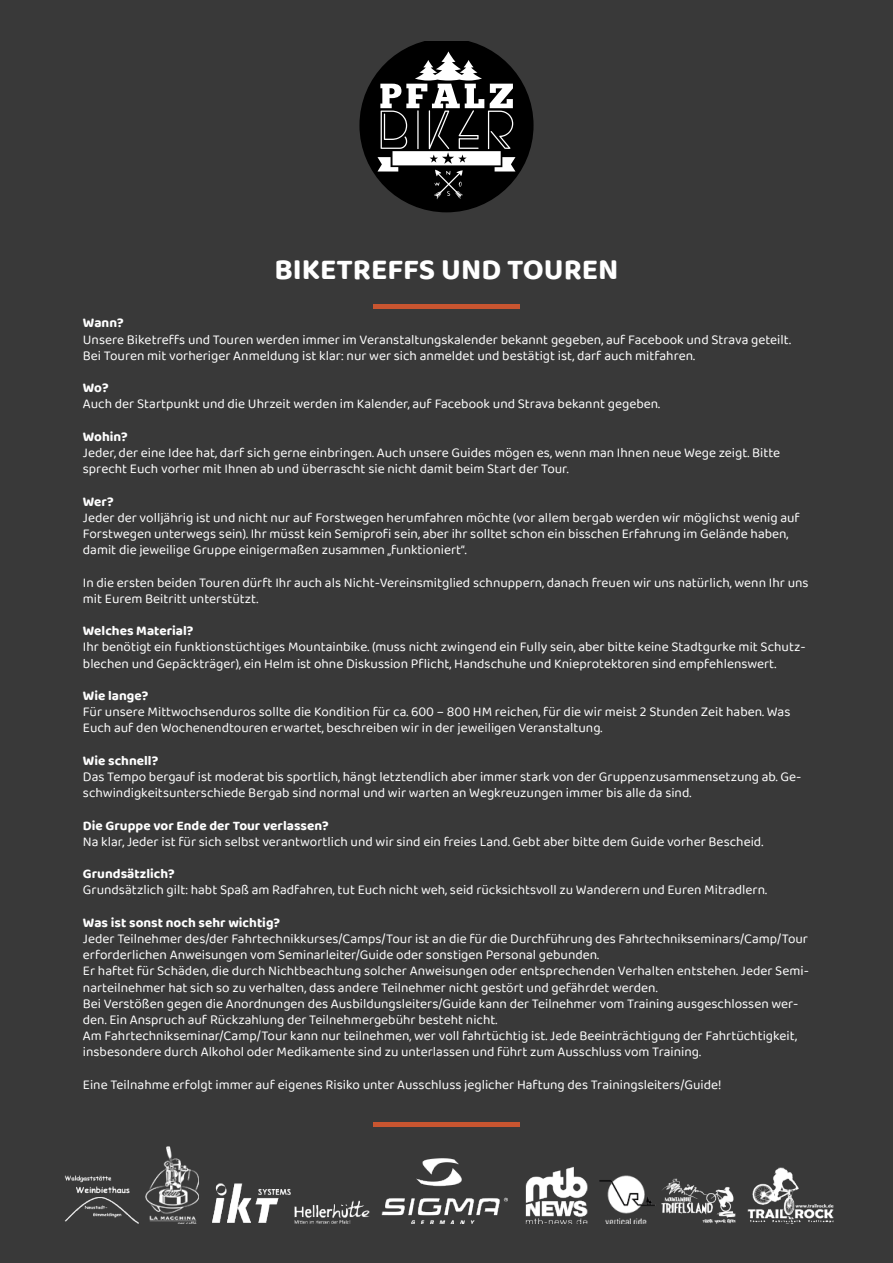
<style>
.page{position:relative;width:893px;height:1263px;background:#393939}
.page>*{position:absolute;margin:0;border:0;box-sizing:border-box;transform-origin:0 0}
.t1{font:700 30px "Baloo Thambi 2";color:#fff}
.t2{font:13.5px/16.2px "Baloo Thambi 2";color:#fff}
.t3{font:700 13.5px "Baloo Thambi 2";color:#fff}
</style>
<div class="page">
<img style="left:64px;top:1146px;width:770px;height:77px">
<svg style="left:359px;top:41px;width:174px;height:171px"></svg>
<hr style="left:373px;top:304px;width:147px;height:4px;background:#c85530">
<hr style="left:373px;top:1123px;width:147px;height:4px;background:#c85530">
<h1 class="t1" style="left:274px;top:247px;width:346px">BIKETREFFS UND TOUREN</h1>
<p class="t3" style="left:83px;top:313px;width:42px">Wann?</p>
<p class="t2" style="left:83px;top:332px;width:710px">Unsere Biketreffs und Touren werden immer im Veranstaltungskalender bekannt gegeben, auf Facebook und Strava geteilt.<br>Bei Touren mit vorheriger Anmeldung ist klar: nur wer sich anmeldet und bestätigt ist, darf auch mitfahren.</p>
<p class="t3" style="left:83px;top:378px;width:27px">Wo?</p>
<p class="t2" style="left:83px;top:396px;width:579px">Auch der Startpunkt und die Uhrzeit werden im Kalender, auf Facebook und Strava bekannt gegeben.</p>
<p class="t3" style="left:83px;top:426px;width:46px">Wohin?</p>
<p class="t2" style="left:83px;top:445px;width:699px">Jeder, der eine Idee hat, darf sich gerne einbringen. Auch unsere Guides mögen es, wenn man Ihnen neue Wege zeigt. Bitte sprecht Euch vorher mit Ihnen ab und überrascht sie nicht damit beim Start der Tour.</p>
<p class="t3" style="left:83px;top:491px;width:32px">Wer?</p>
<p class="t2" style="left:83px;top:510px;width:719px">Jeder der volljährig ist und nicht nur auf Forstwegen herumfahren möchte (vor allem bergab werden wir möglichst wenig auf<br>Forstwegen unterwegs sein). Ihr müsst kein Semiprofi sein, aber ihr solltet schon ein bisschen Erfahrung im Gelände haben, damit die jeweilige Gruppe einigermaßen zusammen „funktioniert“.</p>
<p class="t2" style="left:83px;top:575px;width:727px">In die ersten beiden Touren dürft Ihr auch als Nicht-Vereinsmitglied schnuppern, danach freuen wir uns natürlich, wenn Ihr uns mit Eurem Beitritt unterstützt.</p>
<p class="t3" style="left:83px;top:621px;width:112px">Welches Material?</p>
<p class="t2" style="left:83px;top:639px;width:724px">Ihr benötigt ein funktionstüchtiges Mountainbike. (muss nicht zwingend ein Fully sein, aber bitte keine Stadtgurke mit Schutz&shy;blechen und Gepäckträger), ein Helm ist ohne Diskussion Pflicht, Handschuhe und Knieprotektoren sind empfehlenswert.</p>
<p class="t3" style="left:83px;top:686px;width:67px">Wie lange?</p>
<p class="t2" style="left:83px;top:704px;width:709px">Für unsere Mittwochsenduros sollte die Kondition für ca. 600 – 800 HM reichen, für die wir meist 2 Stunden Zeit haben. Was<br>Euch auf den Wochenendtouren erwartet, beschreiben wir in der jeweiligen Veranstaltung.</p>
<p class="t3" style="left:83px;top:750px;width:77px">Wie schnell?</p>
<p class="t2" style="left:83px;top:769px;width:720px">Das Tempo bergauf ist moderat bis sportlich, hängt letztendlich aber immer stark von der Gruppenzusammensetzung ab. Ge&shy;schwindigkeitsunterschiede Bergab sind normal und wir warten an Wegkreuzungen immer bis alle da sind.</p>
<p class="t3" style="left:83px;top:815px;width:247px">Die Gruppe vor Ende der Tour verlassen?</p>
<p class="t2" style="left:83px;top:834px;width:682px">Na klar, Jeder ist für sich selbst verantwortlich und wir sind ein freies Land. Gebt aber bitte dem Guide vorher Bescheid.</p>
<p class="t3" style="left:83px;top:864px;width:93px">Grundsätzlich?</p>
<p class="t2" style="left:83px;top:882px;width:686px">Grundsätzlich gilt: habt Spaß am Radfahren, tut Euch nicht weh, seid rücksichtsvoll zu Wanderern und Euren Mitradlern.</p>
<p class="t3" style="left:83px;top:912px;width:199px">Was ist sonst noch sehr wichtig?</p>
<p class="t2" style="left:83px;top:931px;width:727px">Jeder Teilnehmer des/der Fahrtechnikkurses/Camps/Tour ist an die für die Durchführung des Fahrtechnikseminars/Camp/Tour erforderlichen Anweisungen vom Seminarleiter/Guide oder sonstigen Personal gebunden.<br>Er haftet für Schäden, die durch Nichtbeachtung solcher Anweisungen oder entsprechenden Verhalten entstehen. Jeder Semi&shy;narteilnehmer hat sich so zu verhalten, dass andere Teilnehmer nicht gestört und gefährdet werden.<br>Bei Verstößen gegen die Anordnungen des Ausbildungsleiters/Guide kann der Teilnehmer vom Training ausgeschlossen wer&shy;den. Ein Anspruch auf Rückzahlung der Teilnehmergebühr besteht nicht.<br>Am Fahrtechnikseminar/Camp/Tour kann nur teilnehmen, wer voll fahrtüchtig ist. Jede Beeinträchtigung der Fahrtüchtigkeit, insbesondere durch Alkohol oder Medikamente sind zu unterlassen und führt zum Ausschluss vom Training.</p>
<p class="t2" style="left:83px;top:1077px;width:640px">Eine Teilnahme erfolgt immer auf eigenes Risiko unter Ausschluss jeglicher Haftung des Trainingsleiters/Guide!</p>
</div>
